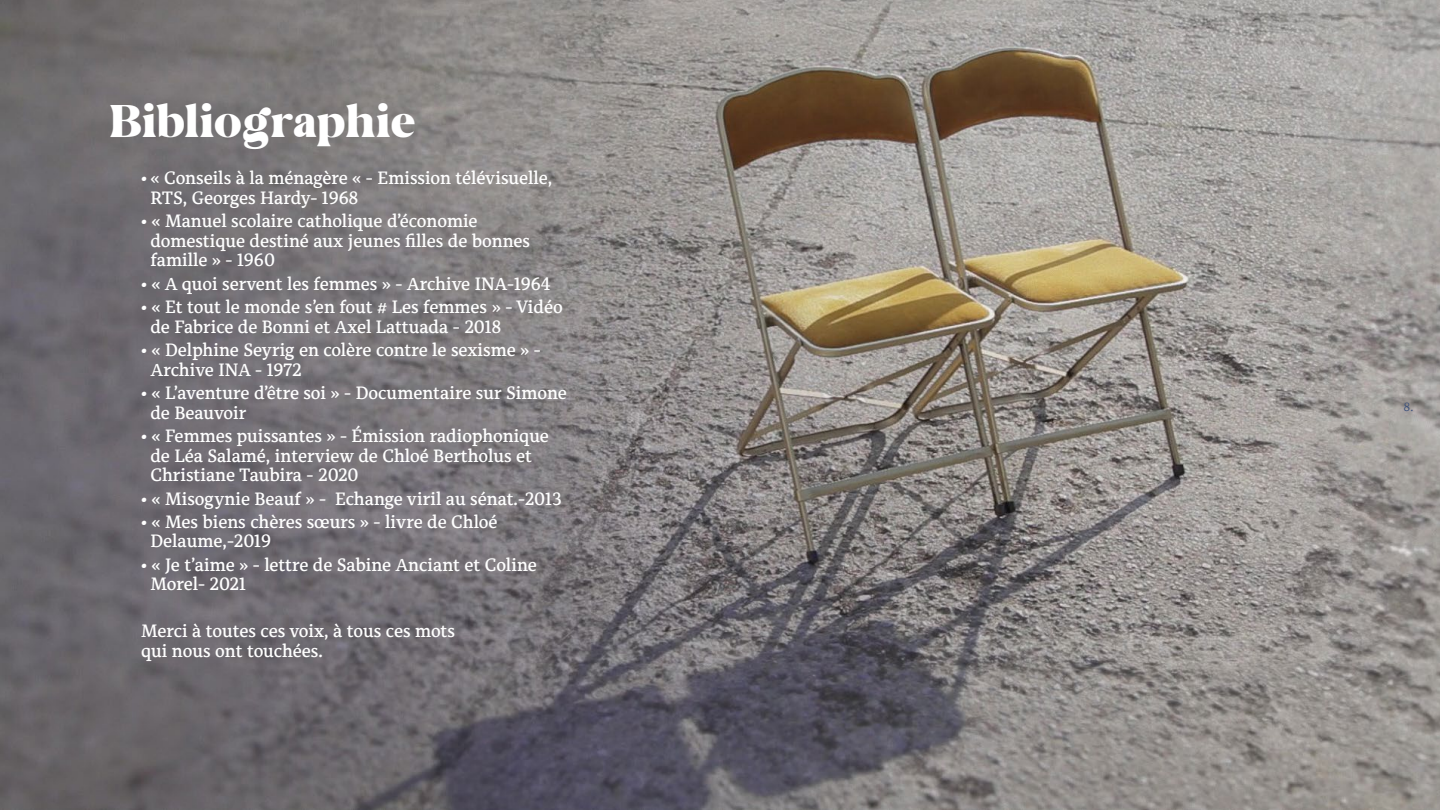
<style>
.page{position:relative;width:1440px;height:810px;background:#fff}
.page>*{position:absolute;margin:0;border:0;box-sizing:border-box;transform-origin:0 0}
.t1{font:45.75px "Palm Springs GRAPHIC";letter-spacing:-.01em;color:#fff}
.t2{font:600 17.33px/19.5px "Alkes";color:#fff}
.t3{font:12px "Alkes";color:#40547c}
</style>
<div class="page">
<img style="left:0;top:0;width:1440px;height:810px">
<h1 class="t1" style="left:110px;top:82px;width:308px">Bibliographie</h1>
<p class="t2" style="left:150px;top:168px;width:403px;text-indent:-9px">• « Conseils à la ménagère « - Emission télévisuelle,<br>RTS, Georges Hardy- 1968</p>
<p class="t2" style="left:150px;top:211px;width:381px;text-indent:-9px">• « Manuel scolaire catholique d’économie domestique destiné aux jeunes filles de bonnes famille » - 1960</p>
<p class="t2" style="left:141px;top:274px;width:412px">• « A quoi servent les femmes » - Archive INA-1964</p>
<p class="t2" style="left:150px;top:297px;width:414px;text-indent:-9px">• « Et tout le monde s’en fout # Les femmes » - Vidéo de Fabrice de Bonni et Axel Lattuada - 2018</p>
<p class="t2" style="left:150px;top:340px;width:392px;text-indent:-9px">• « Delphine Seyrig en colère contre le sexisme » -<br>Archive INA - 1972</p>
<p class="t2" style="left:150px;top:383px;width:418px;text-indent:-9px">• « L’aventure d’être soi » - Documentaire sur Simone de Beauvoir</p>
<p class="t2" style="left:150px;top:426px;width:400px;text-indent:-9px">• « Femmes puissantes » - Émission radiophonique de Léa Salamé, interview de Chloé Bertholus et<br>Christiane Taubira - 2020</p>
<p class="t2" style="left:141px;top:488px;width:422px">• « Misogynie Beauf » - Echange viril au sénat.-2013</p>
<p class="t2" style="left:150px;top:512px;width:349px;text-indent:-9px">• « Mes biens chères sœurs » - livre de Chloé<br>Delaume,-2019</p>
<p class="t2" style="left:150px;top:555px;width:388px;text-indent:-9px">• « Je t’aime » - lettre de Sabine Anciant et Coline<br>Morel- 2021</p>
<p class="t2" style="left:141px;top:621px;width:316px">Merci à toutes ces voix, à tous ces mots qui nous ont touchées.</p>
<p class="t3" style="left:1404px;top:399px;width:11px">8.</p>
</div>
